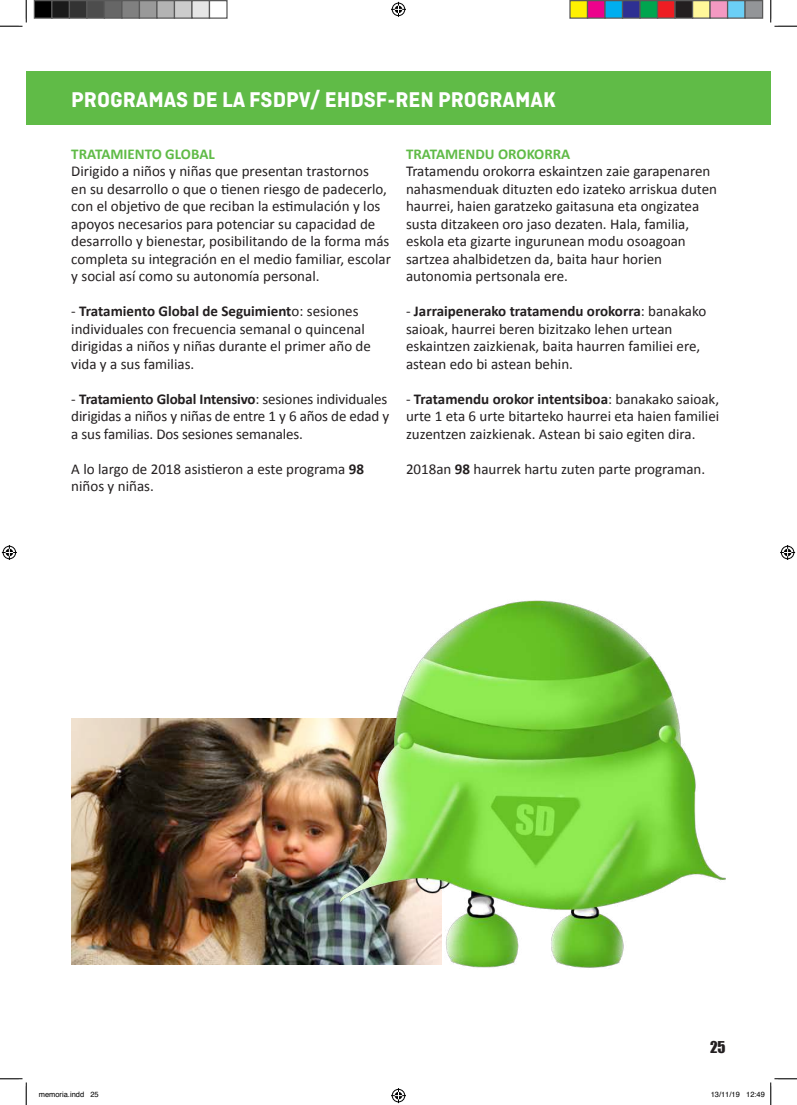
<style>
.page{position:relative;width:797px;height:1105px;background:#fff}
.page>*{position:absolute;margin:0;border:0;box-sizing:border-box;transform-origin:0 0}
.t1{font:700 22.5px "Ciutadella";color:#fff}
.t2{font:15px/17.5px "Calibri";color:#231f20}
.t3{font:700 15px "Calibri";color:#60bb47}
.t4{font:15px "Impact";color:#231f20}
.t5{font:7.5px "Helvetica";color:#000}
.s1{font-weight:700}
</style>
<div class="page">
<div style="left:26px;top:71px;width:744px;height:54px;background:#60bb47"></div>
<img style="left:71px;top:719px;width:255px;height:246px">
<img style="left:326px;top:600px;width:399px;height:368px">
<svg style="left:0;top:0;width:27px;height:27px"></svg>
<svg style="left:0;top:1078px;width:27px;height:27px"></svg>
<svg style="left:770px;top:0;width:27px;height:27px"></svg>
<svg style="left:391px;top:2px;width:15px;height:15px"></svg>
<svg style="left:391px;top:1088px;width:15px;height:15px"></svg>
<svg style="left:2px;top:545px;width:15px;height:15px"></svg>
<svg style="left:780px;top:545px;width:15px;height:15px"></svg>
<div style="left:34px;top:1px;width:18px;height:17px;background:#000"></div>
<div style="left:34px;top:0;width:18px;height:19px;border:1px solid #595959"></div>
<div style="left:52px;top:1px;width:17px;height:17px;background:#1a1a1a"></div>
<div style="left:51px;top:0;width:19px;height:19px;border:1px solid #595959"></div>
<div style="left:69px;top:1px;width:18px;height:17px;background:#333"></div>
<div style="left:69px;top:0;width:19px;height:19px;border:1px solid #595959"></div>
<div style="left:87px;top:1px;width:17px;height:17px;background:#4d4d4d"></div>
<div style="left:86px;top:0;width:19px;height:19px;border:1px solid #595959"></div>
<div style="left:104px;top:1px;width:18px;height:17px;background:#666"></div>
<div style="left:104px;top:0;width:18px;height:19px;border:1px solid #595959"></div>
<div style="left:122px;top:1px;width:17px;height:17px;background:#808080"></div>
<div style="left:121px;top:0;width:19px;height:19px;border:1px solid #595959"></div>
<div style="left:139px;top:1px;width:18px;height:17px;background:#999"></div>
<div style="left:139px;top:0;width:19px;height:19px;border:1px solid #595959"></div>
<div style="left:157px;top:1px;width:17px;height:17px;background:#b3b3b3"></div>
<div style="left:156px;top:0;width:19px;height:19px;border:1px solid #595959"></div>
<div style="left:174px;top:1px;width:18px;height:17px;background:#ccc"></div>
<div style="left:174px;top:0;width:18px;height:19px;border:1px solid #595959"></div>
<div style="left:192px;top:1px;width:17px;height:17px;background:#e6e6e6"></div>
<div style="left:191px;top:0;width:19px;height:19px;border:1px solid #595959"></div>
<div style="left:209px;top:0;width:19px;height:19px;border:1px solid #595959"></div>
<div style="left:570px;top:1px;width:17px;height:17px;background:#fff101"></div>
<div style="left:569px;top:0;width:19px;height:19px;border:1px solid #595959"></div>
<div style="left:587px;top:1px;width:18px;height:17px;background:#ed028c"></div>
<div style="left:587px;top:0;width:18px;height:19px;border:1px solid #595959"></div>
<div style="left:605px;top:1px;width:17px;height:17px;background:#00aeef"></div>
<div style="left:604px;top:0;width:19px;height:19px;border:1px solid #595959"></div>
<div style="left:622px;top:1px;width:18px;height:17px;background:#2e3092"></div>
<div style="left:622px;top:0;width:18px;height:19px;border:1px solid #595959"></div>
<div style="left:640px;top:1px;width:17px;height:17px;background:#00a54f"></div>
<div style="left:639px;top:0;width:19px;height:19px;border:1px solid #595959"></div>
<div style="left:657px;top:1px;width:18px;height:17px;background:#ee1d23"></div>
<div style="left:657px;top:0;width:18px;height:19px;border:1px solid #595959"></div>
<div style="left:675px;top:1px;width:17px;height:17px;background:#231f20"></div>
<div style="left:674px;top:0;width:19px;height:19px;border:1px solid #595959"></div>
<div style="left:692px;top:1px;width:18px;height:17px;background:#fff79a"></div>
<div style="left:692px;top:0;width:18px;height:19px;border:1px solid #595959"></div>
<div style="left:710px;top:1px;width:17px;height:17px;background:#f499c2"></div>
<div style="left:709px;top:0;width:19px;height:19px;border:1px solid #595959"></div>
<div style="left:727px;top:1px;width:18px;height:17px;background:#6bcff6"></div>
<div style="left:727px;top:0;width:18px;height:19px;border:1px solid #595959"></div>
<div style="left:745px;top:1px;width:17px;height:17px;background:#939598"></div>
<div style="left:744px;top:0;width:19px;height:19px;border:1px solid #595959"></div>
<svg style="left:770px;top:1078px;width:27px;height:27px"></svg>
<h1 class="t1" style="left:71px;top:86px;width:486px">PROGRAMAS DE LA FSDPV/ EHDSF-REN PROGRAMAK</h1>
<p class="t3" style="left:71px;top:144px;width:145px">TRATAMIENTO GLOBAL</p>
<p class="t2" style="left:71px;top:163px;width:321px">Dirigido a niños y niñas que presentan trastornos<br>en su desarrollo o que o tienen riesgo de padecerlo, con el objetivo de que reciban la estimulación y los apoyos necesarios para potenciar su capacidad de desarrollo y bienestar, posibilitando de la forma más completa su integración en el medio familiar, escolar y social así como su autonomía personal.</p>
<p class="t2" style="left:71px;top:303px;width:301px">- <span class="s1">Tratamiento Global de Seguimient</span>o: sesiones individuales con frecuencia semanal o quincenal dirigidas a niños y niñas durante el primer año de vida y a sus familias.</p>
<p class="t2" style="left:71px;top:390px;width:319px">- <span class="s1">Tratamiento Global Intensivo</span>: sesiones individuales dirigidas a niños y niñas de entre 1 y 6 años de edad y a sus familias. Dos sesiones semanales.</p>
<p class="t2" style="left:71px;top:460px;width:294px">A lo largo de 2018 asistieron a este programa <span class="s1">98 </span>niños y niñas.</p>
<p class="t3" style="left:406px;top:144px;width:166px">TRATAMENDU OROKORRA</p>
<p class="t2" style="left:406px;top:163px;width:312px">Tratamendu orokorra eskaintzen zaie garapenaren nahasmenduak dituzten edo izateko arriskua duten haurrei, haien garatzeko gaitasuna eta ongizatea susta ditzakeen oro jaso dezaten. Hala, familia, eskola eta gizarte ingurunean modu osoagoan sartzea ahalbidetzen da, baita haur horien autonomia pertsonala ere.</p>
<p class="t2" style="left:406px;top:303px;width:302px">- <span class="s1">Jarraipenerako tratamendu orokorra</span>: banakako saioak, haurrei beren bizitzako lehen urtean eskaintzen zaizkienak, baita haurren familiei ere, astean edo bi astean behin.</p>
<p class="t2" style="left:406px;top:390px;width:315px;text-align:justify">- <span class="s1">Tratamendu orokor intentsiboa</span>: banakako saioak, urte 1 eta 6 urte bitarteko haurrei eta haien familiei zuzentzen zaizkienak. Astean bi saio egiten dira.</p>
<p class="t2" style="left:406px;top:460px;width:301px">2018an <span class="s1">98</span> haurrek hartu zuten parte programan.</p>
<p class="t4" style="left:710px;top:1035px;width:17px">25</p>
<p class="t5" style="left:39px;top:1089px;width:62px">memoria.indd 25</p>
<p class="t5" style="left:710px;top:1089px;width:56px">13/11/19 12:49</p>
</div>
